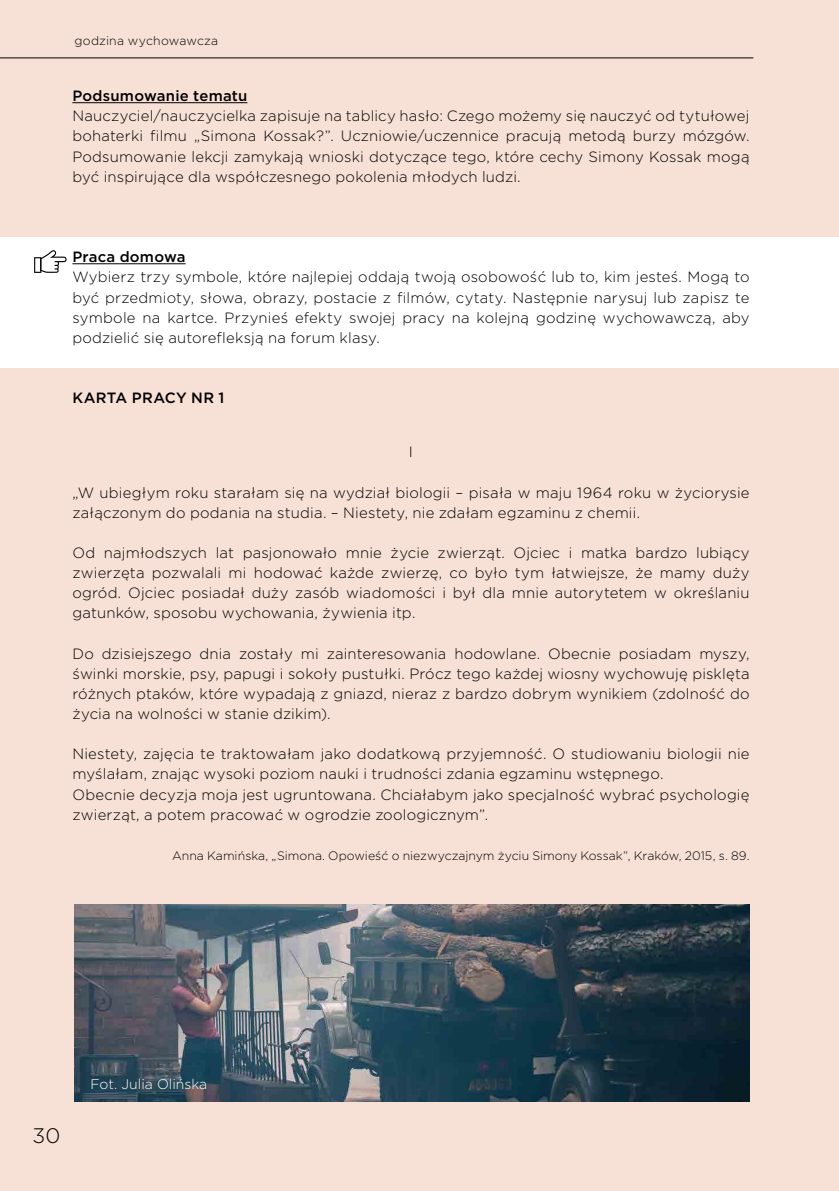
<style>
.page{position:relative;width:839px;height:1191px;background:#fff}
.page>*{position:absolute;margin:0;border:0;box-sizing:border-box;transform-origin:0 0}
.t1{font:300 21px "Gotham";color:#000}
.t2{font:300 14.88px/20.1px "Gotham";letter-spacing:.01em;color:#000;text-align:justify}
.t3{font:500 14.88px "Gotham";letter-spacing:.015em;color:#000}
.t4{font:300 14px "Gotham";color:#fff}
.t5{font:300 12.25px "Gotham";color:#000}
</style>
<div class="page">
<div style="left:0;top:0;width:838px;height:1191px;background:#f7e0d6"></div>
<div style="left:0;top:237px;width:838px;height:130px;background:#fff"></div>
<svg style="left:34px;top:250px;width:33px;height:23px"></svg>
<hr style="left:72px;top:102px;width:175px;height:1px;background:#000">
<hr style="left:72px;top:263px;width:114px;height:1px;background:#000">
<img style="left:74px;top:904px;width:675px;height:197px">
<hr style="left:0;top:57px;width:753px;height:1px;background:#000">
<p class="t5" style="left:74px;top:32px;width:145px">godzina wychowawcza</p>
<p class="t3" style="left:72px;top:86px;width:176px">Podsumowanie tematu</p>
<p class="t2" style="left:72px;top:106px;width:678px">Nauczyciel/nauczycielka zapisuje na tablicy hasło: Czego możemy się nauczyć od tytułowej bohaterki filmu „Simona Kossak?”. Uczniowie/uczennice pracują metodą burzy mózgów.<br>Podsumowanie lekcji zamykają wnioski dotyczące tego, które cechy Simony Kossak mogą być inspirujące dla współczesnego pokolenia młodych ludzi.</p>
<p class="t3" style="left:72px;top:247px;width:115px">Praca domowa</p>
<p class="t2" style="left:72px;top:267px;width:678px">Wybierz trzy symbole, które najlepiej oddają twoją osobowość lub to, kim jesteś. Mogą to być przedmioty, słowa, obrazy, postacie z filmów, cytaty. Następnie narysuj lub zapisz te symbole na kartce. Przynieś efekty swojej pracy na kolejną godzinę wychowawczą, aby podzielić się autorefleksją na forum klasy.</p>
<p class="t3" style="left:72px;top:388px;width:153px">KARTA PRACY NR 1</p>
<p class="t2" style="left:409px;top:441px;width:6px">I</p>
<p class="t2" style="left:72px;top:482px;width:678px">„W ubiegłym roku starałam się na wydział biologii – pisała w maju 1964 roku w życiorysie załączonym do podania na studia. – Niestety, nie zdałam egzaminu z chemii.</p>
<p class="t2" style="left:72px;top:542px;width:678px">Od najmłodszych lat pasjonowało mnie życie zwierząt. Ojciec i matka bardzo lubiący zwierzęta pozwalali mi hodować każde zwierzę, co było tym łatwiejsze, że mamy duży ogród. Ojciec posiadał duży zasób wiadomości i był dla mnie autorytetem w określaniu gatunków, sposobu wychowania, żywienia itp.</p>
<p class="t2" style="left:72px;top:643px;width:678px">Do dzisiejszego dnia zostały mi zainteresowania hodowlane. Obecnie posiadam myszy, świnki morskie, psy, papugi i sokoły pustułki. Prócz tego każdej wiosny wychowuję pisklęta różnych ptaków, które wypadają z gniazd, nieraz z bardzo dobrym wynikiem (zdolność do życia na wolności w stanie dzikim).</p>
<p class="t2" style="left:72px;top:743px;width:678px;text-align:left">Niestety, zajęcia te traktowałam jako dodatkową przyjemność. O studiowaniu biologii nie myślałam, znając wysoki poziom nauki i trudności zdania egzaminu wstępnego.<br>Obecnie decyzja moja jest ugruntowana. Chciałabym jako specjalność wybrać psychologię zwierząt, a potem pracować w ogrodzie zoologicznym”.</p>
<p class="t5" style="left:172px;top:848px;width:579px">Anna Kamińska, „Simona. Opowieść o niezwyczajnym życiu Simony Kossak”, Kraków, 2015, s. 89.</p>
<h1 class="t1" style="left:33px;top:1122px;width:29px">30</h1>
<p class="t4" style="left:91px;top:1075px;width:118px">Fot. Julia Olińska</p>
</div>
